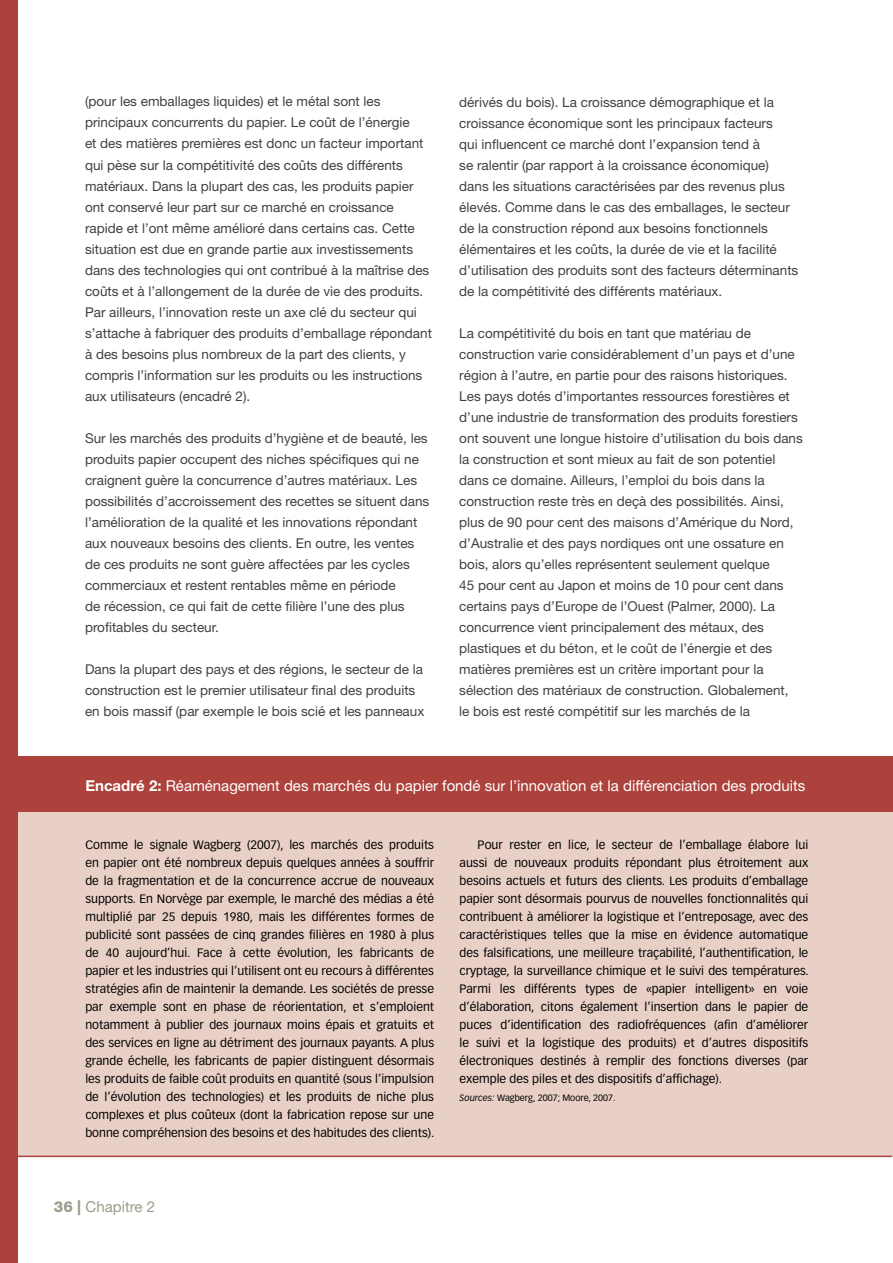
<style>
.page{position:relative;width:893px;height:1263px;background:#fff}
.page>*{position:absolute;margin:0;border:0;box-sizing:border-box;transform-origin:0 0}
.t1{font:15px "Helvetica Neue";color:#fff}
.t2{font:15px "Helvetica Neue";color:#9c9d8c}
.t3{font:13.5px/21px "Helvetica Neue";color:#414042}
.t4{font:12px/18px "Vectora LH";color:#000;text-align:justify}
.t5{font:9px "Vectora LH";color:#000}
.s1{font-weight:700}
.s2{font-style:italic}
.s3{font-weight:800}
</style>
<div class="page">
<div style="left:0;top:756px;width:893px;height:58px;background:#ac423b"></div>
<div style="left:0;top:812px;width:893px;height:343px;background:#e9d0c6"></div>
<hr style="left:0;top:1155px;width:892px;height:2px;background:#ac423b">
<div style="left:0;top:0;width:17px;height:1263px;background:#ac423b"></div>
<p class="t3" style="left:85px;top:91px;width:348px">(pour les emballages liquides) et le métal sont les principaux concurrents du papier. Le coût de l’énergie<br>et des matières premières est donc un facteur important qui pèse sur la compétitivité des coûts des différents matériaux. Dans la plupart des cas, les produits papier ont conservé leur part sur ce marché en croissance rapide et l’ont même amélioré dans certains cas. Cette situation est due en grande partie aux investissements dans des technologies qui ont contribué à la maîtrise des coûts et à l’allongement de la durée de vie des produits.<br>Par ailleurs, l’innovation reste un axe clé du secteur qui s’attache à fabriquer des produits d’emballage répondant à des besoins plus nombreux de la part des clients, y compris l’information sur les produits ou les instructions aux utilisateurs (encadré 2).</p>
<p class="t3" style="left:85px;top:427px;width:346px">Sur les marchés des produits d’hygiène et de beauté, les produits papier occupent des niches spécifiques qui ne craignent guère la concurrence d’autres matériaux. Les possibilités d’accroissement des recettes se situent dans l’amélioration de la qualité et les innovations répondant aux nouveaux besoins des clients. En outre, les ventes de ces produits ne sont guère affectées par les cycles commerciaux et restent rentables même en période<br>de récession, ce qui fait de cette filière l’une des plus profitables du secteur.</p>
<p class="t3" style="left:85px;top:658px;width:341px">Dans la plupart des pays et des régions, le secteur de la construction est le premier utilisateur final des produits en bois massif (par exemple le bois scié et les panneaux</p>
<p class="t3" style="left:459px;top:91px;width:341px">dérivés du bois). La croissance démographique et la croissance économique sont les principaux facteurs<br>qui influencent ce marché dont l’expansion tend à<br>se ralentir (par rapport à la croissance économique) dans les situations caractérisées par des revenus plus élevés. Comme dans le cas des emballages, le secteur de la construction répond aux besoins fonctionnels élémentaires et les coûts, la durée de vie et la facilité d’utilisation des produits sont des facteurs déterminants de la compétitivité des différents matériaux.</p>
<p class="t3" style="left:459px;top:322px;width:345px">La compétitivité du bois en tant que matériau de construction varie considérablement d’un pays et d’une région à l’autre, en partie pour des raisons historiques.<br>Les pays dotés d’importantes ressources forestières et d’une industrie de transformation des produits forestiers ont souvent une longue histoire d’utilisation du bois dans la construction et sont mieux au fait de son potentiel dans ce domaine. Ailleurs, l’emploi du bois dans la construction reste très en deçà des possibilités. Ainsi, plus de 90 pour cent des maisons d’Amérique du Nord, d’Australie et des pays nordiques ont une ossature en bois, alors qu’elles représentent seulement quelque<br>45 pour cent au Japon et moins de 10 pour cent dans certains pays d’Europe de l’Ouest (Palmer, 2000). La concurrence vient principalement des métaux, des plastiques et du béton, et le coût de l’énergie et des matières premières est un critère important pour la sélection des matériaux de construction. Globalement,<br>le bois est resté compétitif sur les marchés de la</p>
<p class="t1" style="left:85px;top:776px;width:721px"><span class="s1">Encadré 2:</span> Réaménagement des marchés du papier fondé sur l’innovation et la différenciation des produits</p>
<p class="t4" style="left:85px;top:836px;width:351px">Comme le signale Wagberg (2007), les marchés des produits en papier ont été nombreux depuis quelques années à souffrir de la fragmentation et de la concurrence accrue de nouveaux supports. En Norvège par exemple, le marché des médias a été multiplié par 25 depuis 1980, mais les différentes formes de publicité sont passées de cinq grandes filières en 1980 à plus de 40 aujourd’hui. Face à cette évolution, les fabricants de papier et les industries qui l’utilisent ont eu recours à différentes stratégies afin de maintenir la demande. Les sociétés de presse par exemple sont en phase de réorientation, et s’emploient notamment à publier des journaux moins épais et gratuits et des services en ligne au détriment des journaux payants. A plus grande échelle, les fabricants de papier distinguent désormais les produits de faible coût produits en quantité (sous l’impulsion de l’évolution des technologies) et les produits de niche plus complexes et plus coûteux (dont la fabrication repose sur une bonne compréhension des besoins et des habitudes des clients).</p>
<p class="t4" style="left:460px;top:836px;width:351px;text-indent:18px">Pour rester en lice, le secteur de l’emballage élabore lui aussi de nouveaux produits répondant plus étroitement aux besoins actuels et futurs des clients. Les produits d’emballage papier sont désormais pourvus de nouvelles fonctionnalités qui contribuent à améliorer la logistique et l’entreposage, avec des caractéristiques telles que la mise en évidence automatique des falsifications, une meilleure traçabilité, l’authentification, le cryptage, la surveillance chimique et le suivi des températures.<br>Parmi les différents types de «papier intelligent» en voie d’élaboration, citons également l’insertion dans le papier de puces d’identification des radiofréquences (afin d’améliorer le suivi et la logistique des produits) et d’autres dispositifs électroniques destinés à remplir des fonctions diverses (par exemple des piles et des dispositifs d’affichage).</p>
<p class="t5" style="left:460px;top:1092px;width:158px"><span class="s2">Sources:</span> Wagberg, 2007; Moore, 2007.</p>
<p class="t2" style="left:54px;top:1198px;width:103px"><span class="s3">36 |</span> Chapitre 2</p>
</div>
